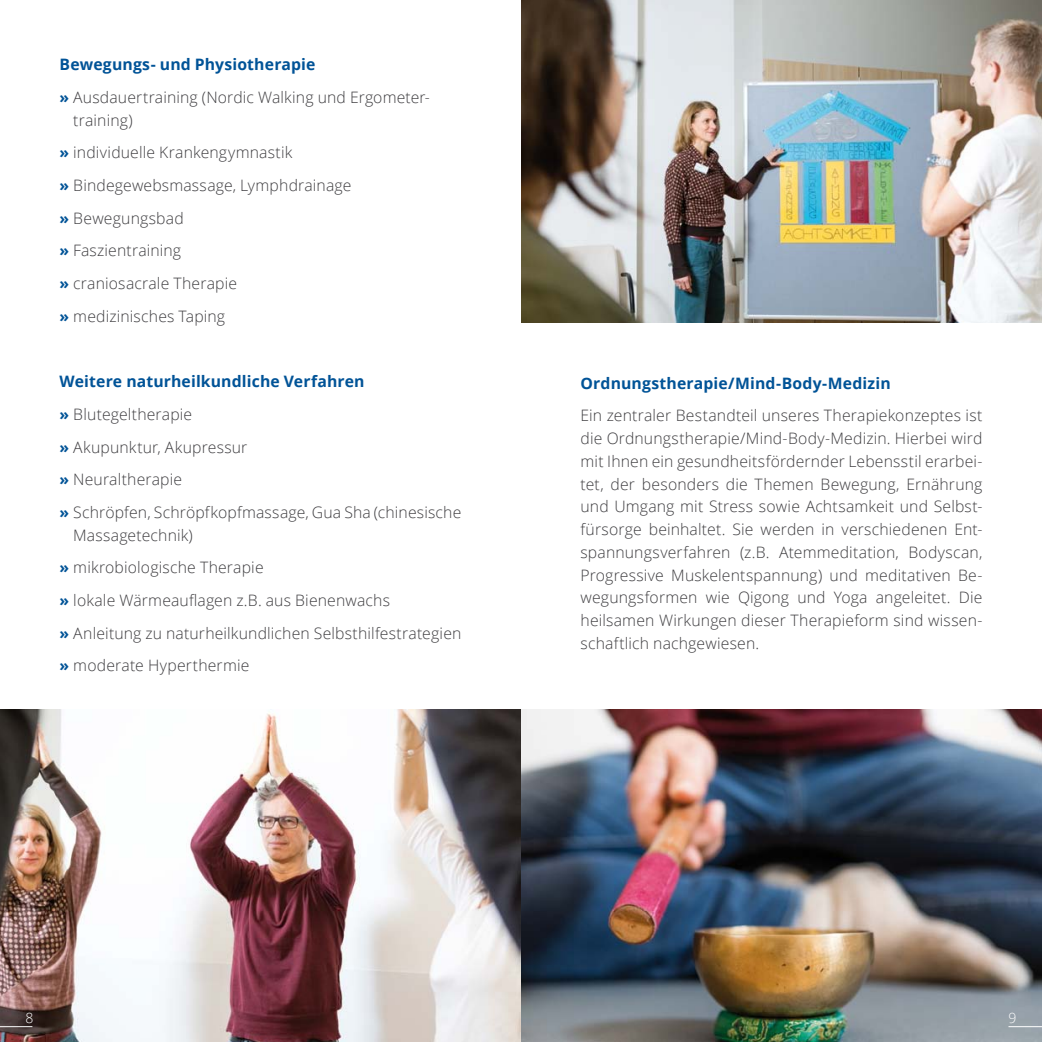
<style>
.page{position:relative;width:1042px;height:1042px;background:#fff}
.page>*{position:absolute;margin:0;border:0;box-sizing:border-box;transform-origin:0 0}
.t1{font:300 15.75px/32.7px "Open Sans";letter-spacing:.01em;color:#3e3d40}
.t2{font:700 15.75px "Open Sans";letter-spacing:.01em;color:#005397}
.t3{font:300 14px "Open Sans";color:#fff}
.s1{font-weight:700;color:#005397}
</style>
<div class="page">
<img style="left:521px;top:0;width:521px;height:323px">
<img style="left:0;top:709px;width:1042px;height:333px">
<hr style="left:0;top:1026px;width:32px;height:1px;background:#fff">
<hr style="left:1008px;top:1026px;width:34px;height:1px;background:#fff">
<p class="t1" style="left:60px;top:48px;width:370px"><span class="s1">Bewegungs- und Physiotherapie<br>»</span> Ausdauertraining (Nordic Walking und Ergometer-</p>
<p class="t1" style="left:60px;top:103px;width:293px;text-indent:14px">training)<br><span class="s1">»</span> individuelle Krankengymnastik<br><span class="s1">»</span> Bindegewebsmassage, Lymphdrainage <span class="s1">»</span> Bewegungsbad<br><span class="s1">»</span> Faszientraining<br><span class="s1">»</span> craniosacrale Therapie<br><span class="s1">»</span> medizinisches Taping</p>
<p class="t1" style="left:60px;top:365px;width:403px"><span class="s1">Weitere naturheilkundliche Verfahren<br>»</span> Blutegeltherapie<br><span class="s1">»</span> Akupunktur, Akupressur<br><span class="s1">»</span> Neuraltherapie<br><span class="s1">»</span> Schröpfen, Schröpfkopfmassage, Gua Sha (chinesische</p>
<p class="t1" style="left:60px;top:518px;width:403px;text-indent:14px">Massagetechnik)<br><span class="s1">»</span> mikrobiologische Therapie<br><span class="s1">»</span> lokale Wärmeauflagen z.B. aus Bienenwachs<br><span class="s1">»</span> Anleitung zu naturheilkundlichen Selbsthilfestrategien <span class="s1">»</span> moderate Hyperthermie</p>
<p class="t2" style="left:580px;top:372px;width:312px">Ordnungstherapie/Mind-Body-Medizin</p>
<p class="t1" style="left:580px;top:404px;width:403px;line-height:22.8px;text-align:justify">Ein zentraler Bestandteil unseres Therapiekonzeptes ist die Ordnungstherapie/Mind-Body-Medizin. Hierbei wird mit Ihnen ein gesundheitsfördernder Lebensstil erarbei&shy;tet, der besonders die Themen Bewegung, Ernährung und Umgang mit Stress sowie Achtsamkeit und Selbst&shy;fürsorge beinhaltet. Sie werden in verschiedenen Ent&shy;spannungsverfahren (z.B. Atemmeditation, Bodyscan, Progressive Muskelentspannung) und meditativen Be&shy;wegungsformen wie Qigong und Yoga angeleitet. Die heilsamen Wirkungen dieser Therapieform sind wissen&shy;schaftlich nachgewiesen.</p>
<p class="t3" style="left:25px;top:1008px;width:9px">8</p>
<p class="t3" style="left:1008px;top:1008px;width:9px">9</p>
</div>
